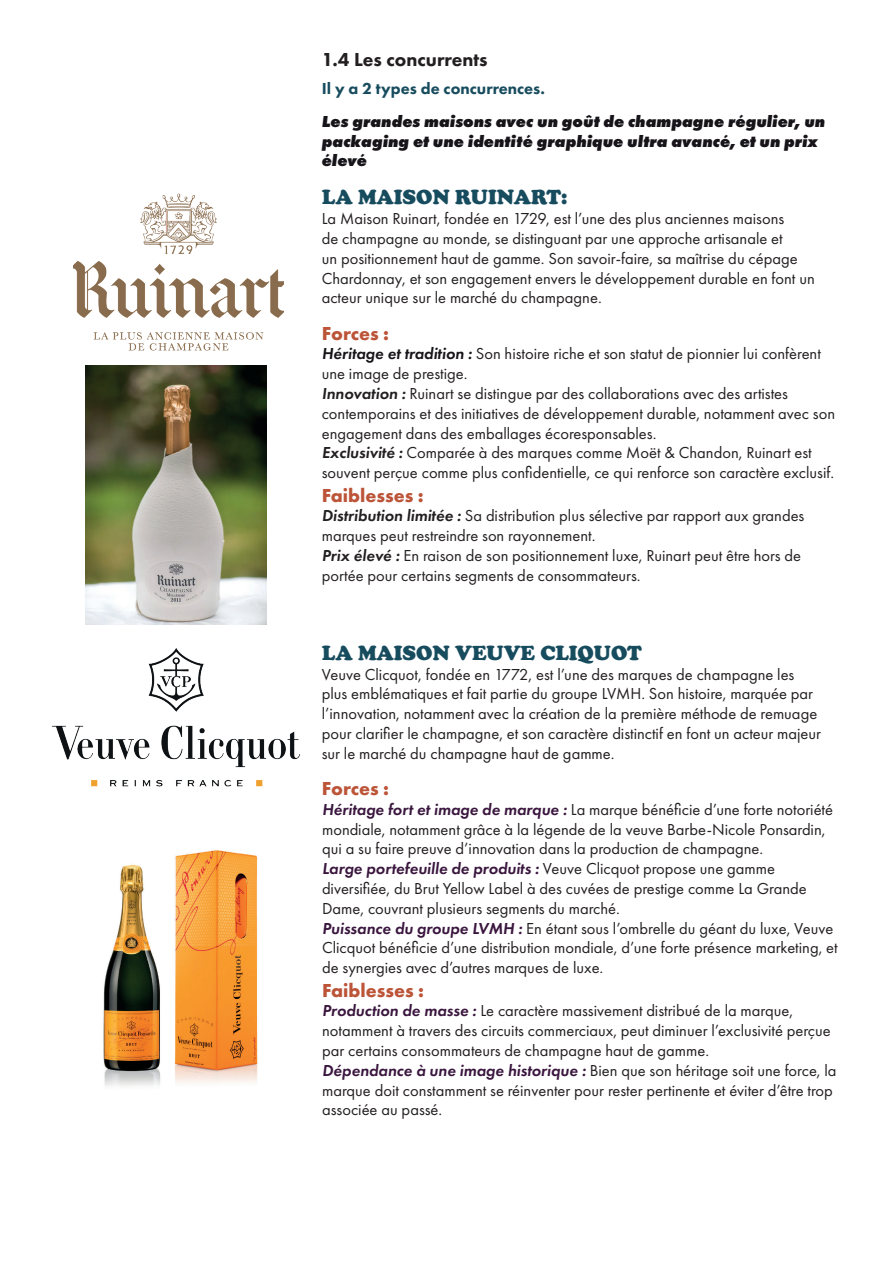
<style>
.page{position:relative;width:893px;height:1263px;background:#fff}
.page>*{position:absolute;margin:0;border:0;box-sizing:border-box;transform-origin:0 0}
.t1{font:900 21px "Cooper";color:#174c5e}
.t2{font:700 19.5px "Futura PT";color:#bc5438}
.t3{font:800 19.5px "Futura PT";color:#231f20}
.t4{font:16.5px/19.8px "Futura PT";color:#231f20}
.t5{font:italic 800 16.5px/19.8px "Futura PT";color:#171419}
.t6{font:800 16.5px "Futura PT";color:#174c5e}
.s1{font-weight:600;font-style:italic;color:#171419}
.s2{font-weight:600;font-style:italic}
.s3{font-weight:600;font-style:italic;color:#3a163e}
</style>
<div class="page">
<img style="left:73px;top:193px;width:210px;height:158px">
<img style="left:52px;top:648px;width:248px;height:139px">
<img style="left:85px;top:366px;width:181px;height:258px">
<img style="left:103px;top:850px;width:155px;height:236px">
<p class="t3" style="left:322px;top:47px;width:167px">1.4 Les concurrents</p>
<p class="t6" style="left:322px;top:78px;width:225px">Il y a 2 types de concurrences.</p>
<p class="t5" style="left:322px;top:111px;width:505px">Les grandes maisons avec un goût de champagne régulier, un packaging et une identité graphique ultra avancé, et un prix élevé</p>
<p class="t1" style="left:322px;top:185px;width:247px">LA MAISON RUINART:</p>
<p class="t4" style="left:322px;top:209px;width:495px">La Maison Ruinart, fondée en 1729, est l’une des plus anciennes maisons<br>de champagne au monde, se distinguant par une approche artisanale et<br>un positionnement haut de gamme. Son savoir-faire, sa maîtrise du cépage Chardonnay, et son engagement envers le développement durable en font un acteur unique sur le marché du champagne.</p>
<p class="t2" style="left:322px;top:320px;width:69px">Forces :</p>
<p class="t4" style="left:322px;top:344px;width:515px"><span class="s1">Héritage et tradition :</span> Son histoire riche et son statut de pionnier lui confèrent une image de prestige.<br><span class="s2">Innovation :</span> Ruinart se distingue par des collaborations avec des artistes contemporains et des initiatives de développement durable, notamment avec son engagement dans des emballages écoresponsables.<br><span class="s2">Exclusivité :</span> Comparée à des marques comme Moët &amp; Chandon, Ruinart est souvent perçue comme plus confidentielle, ce qui renforce son caractère exclusif.</p>
<p class="t2" style="left:322px;top:482px;width:104px">Faiblesses :</p>
<p class="t4" style="left:322px;top:506px;width:484px"><span class="s2">Distribution limitée :</span> Sa distribution plus sélective par rapport aux grandes marques peut restreindre son rayonnement.<br><span class="s2">Prix élevé :</span> En raison de son positionnement luxe, Ruinart peut être hors de portée pour certains segments de consommateurs.</p>
<p class="t1" style="left:322px;top:640px;width:322px">LA MAISON VEUVE CLIQUOT</p>
<p class="t4" style="left:322px;top:664px;width:501px">Veuve Clicquot, fondée en 1772, est l’une des marques de champagne les plus emblématiques et fait partie du groupe LVMH. Son histoire, marquée par l’innovation, notamment avec la création de la première méthode de remuage pour clarifier le champagne, et son caractère distinctif en font un acteur majeur sur le marché du champagne haut de gamme.</p>
<p class="t2" style="left:322px;top:776px;width:69px">Forces :</p>
<p class="t4" style="left:322px;top:799px;width:517px"><span class="s3">Héritage fort et image de marque :</span> La marque bénéficie d’une forte notoriété mondiale, notamment grâce à la légende de la veuve Barbe-Nicole Ponsardin, qui a su faire preuve d’innovation dans la production de champagne.<br><span class="s3">Large portefeuille de produits :</span> Veuve Clicquot propose une gamme diversifiée, du Brut Yellow Label à des cuvées de prestige comme La Grande Dame, couvrant plusieurs segments du marché.<br><span class="s3">Puissance du groupe LVMH :</span> En étant sous l’ombrelle du géant du luxe, Veuve Clicquot bénéficie d’une distribution mondiale, d’une forte présence marketing, et de synergies avec d’autres marques de luxe.</p>
<p class="t2" style="left:322px;top:977px;width:104px">Faiblesses :</p>
<p class="t4" style="left:322px;top:1001px;width:516px"><span class="s3">Production de masse :</span> Le caractère massivement distribué de la marque, notamment à travers des circuits commerciaux, peut diminuer l’exclusivité perçue par certains consommateurs de champagne haut de gamme.<br><span class="s3">Dépendance à une image historique :</span> Bien que son héritage soit une force, la marque doit constamment se réinventer pour rester pertinente et éviter d’être trop associée au passé.</p>
</div>
